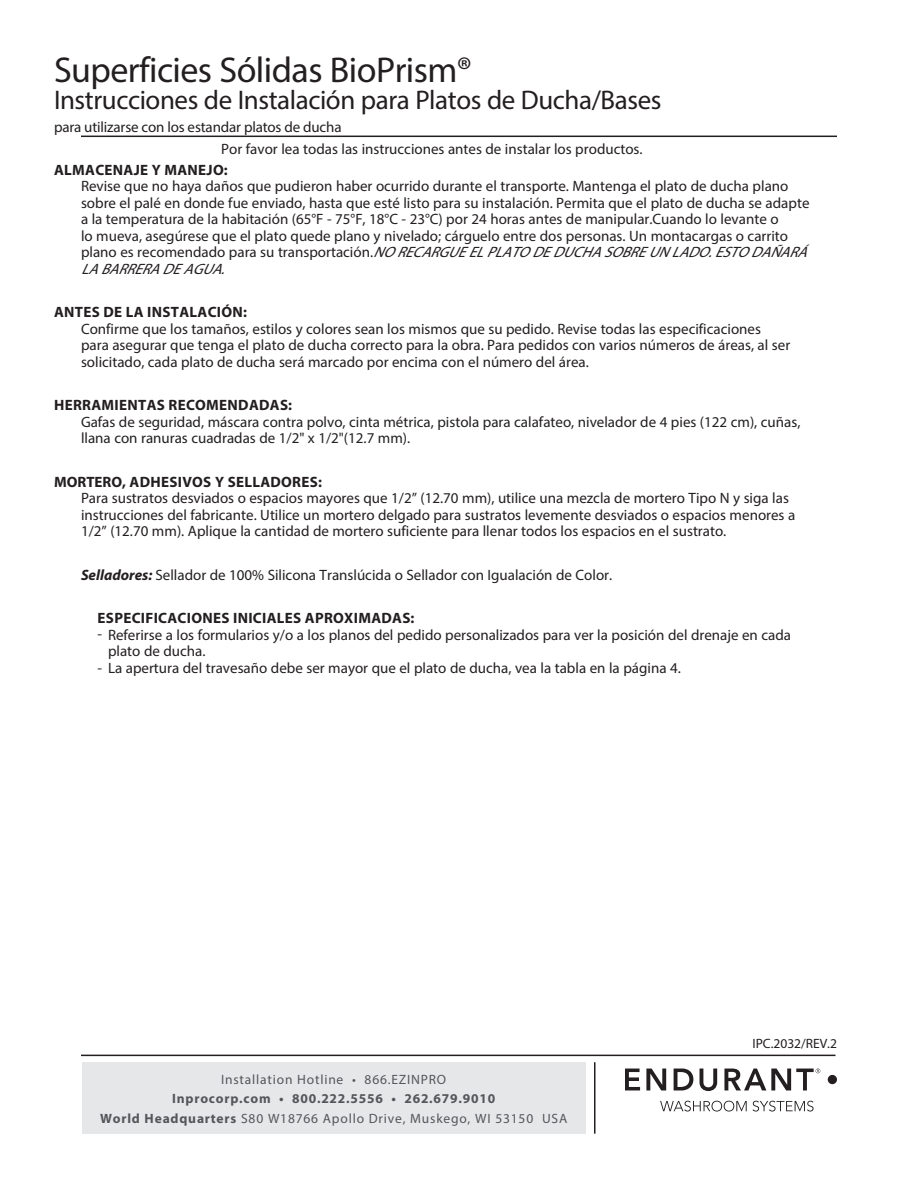
<style>
.page{position:relative;width:918px;height:1188px;background:#fff}
.page>*{position:absolute;margin:0;border:0;box-sizing:border-box;transform-origin:0 0}
.product_head{font:36px "Myriad Pro";letter-spacing:-.015em;color:#231f20}
.product_head-2{font:27px "Myriad Pro";letter-spacing:-.015em;color:#231f20}
.Installation_PG{font:15px/16.5px "Myriad Pro";color:#231f20}
.Installation_PG-2{font:700 15px "Myriad Pro";letter-spacing:.02em;color:#231f20}
.t1{font:700 13.5px/19.5px "Myriad Pro";letter-spacing:.06em;color:#555659;text-align:center}
.t2{font:13.5px "Myriad Pro";letter-spacing:.06em;color:#555659}
.ISO{font:13.5px "Myriad Pro";color:#231f20}
.s1{font-weight:700}
.s2{font-style:italic}
.s3{font-weight:700;font-style:italic}
.s4{font-weight:400}
</style>
<div class="page">
<hr style="left:81px;top:1055px;width:755px;height:1px;background:#231f20">
<hr style="left:81px;top:136px;width:756px;height:1px;background:#231f20">
<svg style="left:625px;top:1069px;width:15px;height:21px"></svg>
<svg style="left:646px;top:1069px;width:20px;height:21px"></svg>
<svg style="left:674px;top:1069px;width:19px;height:21px"></svg>
<svg style="left:700px;top:1069px;width:17px;height:22px"></svg>
<svg style="left:660px;top:1101px;width:87px;height:11px"></svg>
<svg style="left:753px;top:1101px;width:61px;height:11px"></svg>
<div style="left:828px;top:1075px;width:9px;height:9px;background:#231f20;border-radius:50%"></div>
<svg style="left:724px;top:1069px;width:96px;height:21px"></svg>
<hr style="left:594px;top:1062px;width:2px;height:72px;background:#231f20">
<div style="left:82px;top:1063px;width:503px;height:71px;background:#e6e7e9"></div>
<p class="product_head" style="left:54px;top:48px;width:420px">Superficies Sólidas BioPrism®</p>
<p class="product_head-2" style="left:54px;top:83px;width:609px">Instrucciones de Instalación para Platos de Ducha/Bases</p>
<p class="Installation_PG" style="left:221px;top:140px;width:423px">Por favor lea todas las instrucciones antes de instalar los productos.</p>
<p class="Installation_PG" style="left:54px;top:119px;width:289px">para utilizarse con los estandar platos de ducha</p>
<p class="Installation_PG" style="left:81px;top:161px;width:735px;text-indent:-27px"><span class="s1">ALMACENAJE Y MANEJO:<br></span>Revise que no haya daños que pudieron haber ocurrido durante el transporte. Mantenga el plato de ducha plano sobre el palé en donde fue enviado, hasta que esté listo para su instalación. Permita que el plato de ducha se adapte a la temperatura de la habitación (65°F - 75°F, 18°C - 23°C) por 24 horas antes de manipular.Cuando lo levante o<br>lo mueva, asegúrese que el plato quede plano y nivelado; cárguelo entre dos personas. Un montacargas o carrito<br>p l a n o e s r e c o m e n d a d o p a r a s u t r a n s p o r t a c i ó n . <span class="s2">NORECARGUEELPLATODEDUCHASOBREUNLADO.ESTODAÑARÁ LABARRERADEAGUA.</span></p>
<p class="Installation_PG" style="left:81px;top:304px;width:711px;text-indent:-27px"><span class="s1">ANTES DE LA INSTALACIÓN:<br></span>Confirme que los tamaños, estilos y colores sean los mismos que su pedido. Revise todas las especificaciones para asegurar que tenga el plato de ducha correcto para la obra. Para pedidos con varios números de áreas, al ser solicitado, cada plato de ducha será marcado por encima con el número del área.</p>
<p class="Installation_PG" style="left:81px;top:397px;width:721px;text-indent:-27px"><span class="s1">HERRAMIENTAS RECOMENDADAS:<br></span>Gafas de seguridad, máscara contra polvo, cinta métrica, pistola para calafateo, nivelador de 4 pies (122 cm), cuñas, llana con ranuras cuadradas de 1/2" x 1/2"(12.7 mm).</p>
<p class="Installation_PG" style="left:81px;top:473px;width:716px;text-indent:-27px"><span class="s1">MORTERO, ADHESIVOS Y SELLADORES:<br></span>Para sustratos desviados o espacios mayores que 1/2” (12.70 mm), utilice una mezcla de mortero Tipo N y siga las instrucciones del fabricante. Utilice un mortero delgado para sustratos levemente desviados o espacios menores a 1/2” (12.70 mm). Aplique la cantidad de mortero suficiente para llenar todos los espacios en el sustrato.</p>
<p class="Installation_PG" style="left:81px;top:566px;width:533px"><span class="s3">Selladores:</span> Sellador de 100% Silicona Translúcida o Sellador con Igualación de Color.</p>
<p class="Installation_PG-2" style="left:98px;top:609px;width:318px">ESPECIFICACIONES INICIALES APROXIMADAS:</p>
<p class="Installation_PG" style="left:98px;top:626px;width:695px">- Referirse a los formularios y/o a los planos del pedido personalizados para ver la posición del drenaje en cada</p>
<p class="Installation_PG" style="left:108px;top:643px;width:99px">plato de ducha.</p>
<p class="Installation_PG" style="left:98px;top:659px;width:585px">- La apertura del travesaño debe ser mayor que el plato de ducha, vea la tabla en la página 4.</p>
<p class="t2" style="left:221px;top:1071px;width:227px">Installation Hotline • 866.EZINPRO</p>
<p class="t1" style="left:100px;top:1088px;width:469px">Inprocorp.com • 800.222.5556 • 262.679.9010<br>World Headquarters <span class="s4">S80 W18766 Apollo Drive, Muskego, WI 53150 USA</span></p>
<p class="ISO" style="left:753px;top:1035px;width:86px">IPC.2032/REV.2</p>
</div>
